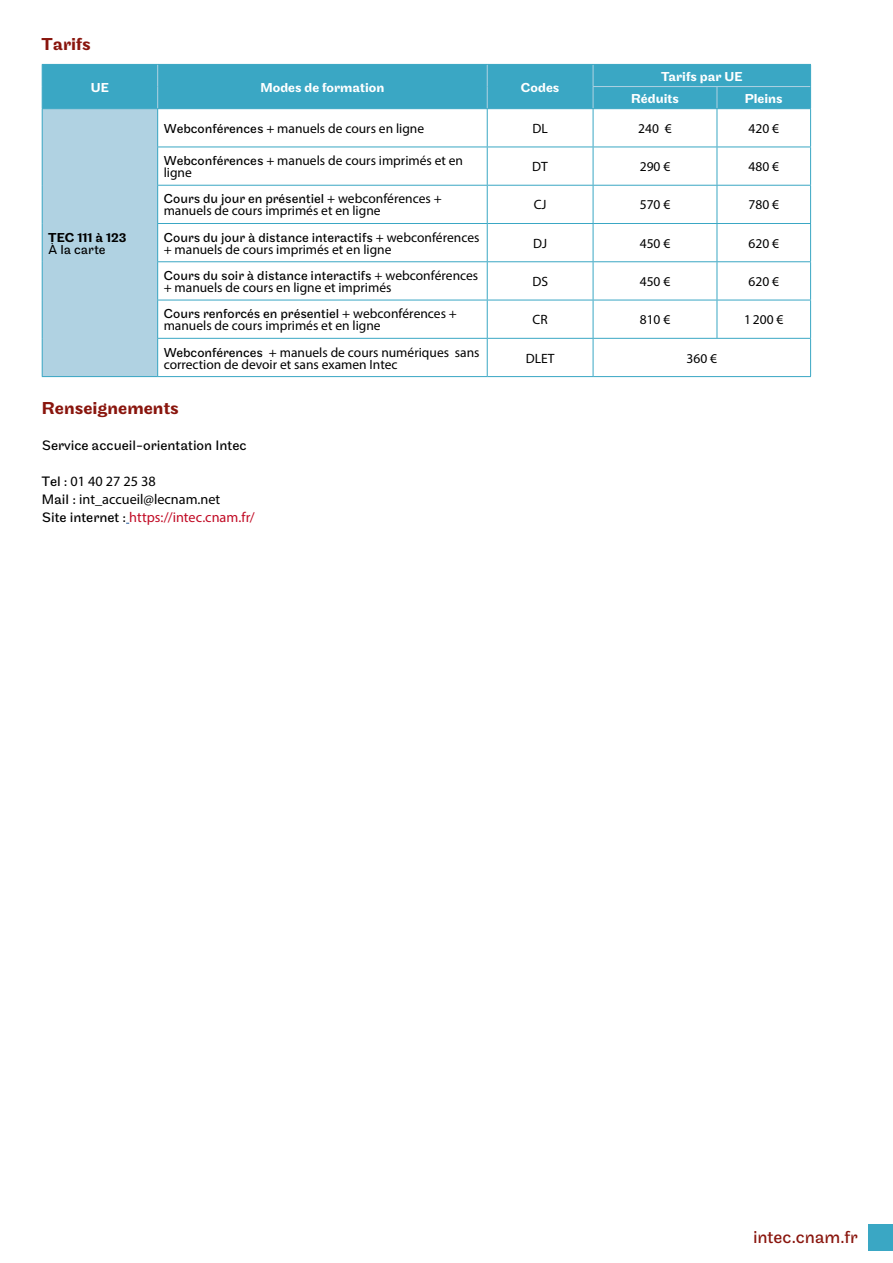
<style>
.page{position:relative;width:893px;height:1263px;background:#fff}
.page>*{position:absolute;margin:0;border:0;box-sizing:border-box;transform-origin:0 0}
.t1{font:500 18px "Maple";color:#89150d}
.t2{font:18px "Maple";letter-spacing:-.01em;color:#89150d}
.t3{font:14.25px/18px "Myriad Pro";color:#000}
.t4{font:14.25px "Maple";color:#000}
.t5{font:13.5px/12px "Myriad Pro";color:#000}
.t6{font:13.5px "Maple";color:#000}
.t7{font:500 13.5px/22.2px "Maple";color:#fff}
.t8{font:500 13.5px "Maple";color:#000}
.s1{font-family:"Maple"}
.s2{font-family:"Myriad Pro"}
.s3{color:#c10b25}
</style>
<div class="page">
<div style="left:869px;top:1224px;width:24px;height:26px;background:#3aa7c4"></div>
<div style="left:42px;top:109px;width:116px;height:268px;background:#b0d2e2"></div>
<hr style="left:42px;top:109px;width:1px;height:38px;background:#3aa7c4">
<hr style="left:42px;top:147px;width:1px;height:38px;background:#3aa7c4">
<hr style="left:42px;top:185px;width:1px;height:38px;background:#3aa7c4">
<hr style="left:42px;top:223px;width:1px;height:39px;background:#3aa7c4">
<hr style="left:42px;top:262px;width:1px;height:38px;background:#3aa7c4">
<hr style="left:42px;top:300px;width:1px;height:38px;background:#3aa7c4">
<hr style="left:42px;top:338px;width:1px;height:38px;background:#3aa7c4">
<hr style="left:157px;top:109px;width:1px;height:38px;background:#3aa7c4">
<hr style="left:487px;top:109px;width:1px;height:38px;background:#3aa7c4">
<hr style="left:593px;top:109px;width:1px;height:38px;background:#3aa7c4">
<hr style="left:717px;top:109px;width:1px;height:38px;background:#3aa7c4">
<hr style="left:810px;top:109px;width:1px;height:38px;background:#3aa7c4">
<hr style="left:157px;top:147px;width:330px;height:1px;background:#3aa7c4">
<hr style="left:157px;top:147px;width:1px;height:38px;background:#3aa7c4">
<hr style="left:487px;top:147px;width:106px;height:1px;background:#3aa7c4">
<hr style="left:487px;top:147px;width:1px;height:38px;background:#3aa7c4">
<hr style="left:593px;top:147px;width:124px;height:1px;background:#3aa7c4">
<hr style="left:593px;top:147px;width:1px;height:38px;background:#3aa7c4">
<hr style="left:717px;top:147px;width:94px;height:1px;background:#3aa7c4">
<hr style="left:717px;top:147px;width:1px;height:38px;background:#3aa7c4">
<hr style="left:810px;top:147px;width:1px;height:38px;background:#3aa7c4">
<hr style="left:157px;top:185px;width:330px;height:1px;background:#3aa7c4">
<hr style="left:157px;top:186px;width:1px;height:37px;background:#3aa7c4">
<hr style="left:487px;top:185px;width:106px;height:1px;background:#3aa7c4">
<hr style="left:487px;top:186px;width:1px;height:37px;background:#3aa7c4">
<hr style="left:593px;top:185px;width:124px;height:1px;background:#3aa7c4">
<hr style="left:593px;top:186px;width:1px;height:37px;background:#3aa7c4">
<hr style="left:717px;top:185px;width:94px;height:1px;background:#3aa7c4">
<hr style="left:717px;top:186px;width:1px;height:37px;background:#3aa7c4">
<hr style="left:810px;top:186px;width:1px;height:37px;background:#3aa7c4">
<hr style="left:157px;top:224px;width:1px;height:37px;background:#3aa7c4">
<hr style="left:487px;top:224px;width:1px;height:37px;background:#3aa7c4">
<hr style="left:593px;top:224px;width:1px;height:37px;background:#3aa7c4">
<hr style="left:717px;top:224px;width:1px;height:37px;background:#3aa7c4">
<hr style="left:810px;top:224px;width:1px;height:37px;background:#3aa7c4">
<hr style="left:157px;top:262px;width:1px;height:38px;background:#3aa7c4">
<hr style="left:487px;top:262px;width:1px;height:38px;background:#3aa7c4">
<hr style="left:593px;top:262px;width:1px;height:38px;background:#3aa7c4">
<hr style="left:717px;top:262px;width:1px;height:38px;background:#3aa7c4">
<hr style="left:810px;top:262px;width:1px;height:38px;background:#3aa7c4">
<hr style="left:157px;top:223px;width:330px;height:1px;background:#3aa7c4">
<hr style="left:487px;top:223px;width:106px;height:1px;background:#3aa7c4">
<hr style="left:593px;top:223px;width:124px;height:1px;background:#3aa7c4">
<hr style="left:717px;top:223px;width:94px;height:1px;background:#3aa7c4">
<hr style="left:157px;top:261px;width:330px;height:1px;background:#3aa7c4">
<hr style="left:487px;top:261px;width:106px;height:1px;background:#3aa7c4">
<hr style="left:593px;top:261px;width:124px;height:1px;background:#3aa7c4">
<hr style="left:717px;top:261px;width:94px;height:1px;background:#3aa7c4">
<hr style="left:157px;top:300px;width:330px;height:1px;background:#3aa7c4">
<hr style="left:157px;top:300px;width:1px;height:38px;background:#3aa7c4">
<hr style="left:487px;top:300px;width:106px;height:1px;background:#3aa7c4">
<hr style="left:487px;top:300px;width:1px;height:38px;background:#3aa7c4">
<hr style="left:593px;top:300px;width:124px;height:1px;background:#3aa7c4">
<hr style="left:593px;top:300px;width:1px;height:38px;background:#3aa7c4">
<hr style="left:717px;top:300px;width:94px;height:1px;background:#3aa7c4">
<hr style="left:717px;top:300px;width:1px;height:38px;background:#3aa7c4">
<hr style="left:810px;top:300px;width:1px;height:38px;background:#3aa7c4">
<hr style="left:157px;top:339px;width:1px;height:37px;background:#3aa7c4">
<hr style="left:487px;top:339px;width:1px;height:37px;background:#3aa7c4">
<hr style="left:593px;top:339px;width:1px;height:37px;background:#3aa7c4">
<hr style="left:810px;top:339px;width:1px;height:37px;background:#3aa7c4">
<hr style="left:157px;top:338px;width:330px;height:1px;background:#3aa7c4">
<hr style="left:487px;top:338px;width:106px;height:1px;background:#3aa7c4">
<hr style="left:593px;top:338px;width:124px;height:1px;background:#3aa7c4">
<hr style="left:717px;top:338px;width:94px;height:1px;background:#3aa7c4">
<hr style="left:42px;top:376px;width:116px;height:1px;background:#3aa7c4">
<hr style="left:158px;top:376px;width:329px;height:1px;background:#3aa7c4">
<hr style="left:487px;top:376px;width:106px;height:1px;background:#3aa7c4">
<hr style="left:593px;top:376px;width:124px;height:1px;background:#3aa7c4">
<hr style="left:717px;top:376px;width:94px;height:1px;background:#3aa7c4">
<div style="left:42px;top:64px;width:769px;height:45px;background:#3aa7c4"></div>
<hr style="left:593px;top:108px;width:124px;height:1px;background:#3aa7c4">
<hr style="left:717px;top:108px;width:94px;height:1px;background:#3aa7c4">
<h1 class="t1" style="left:41px;top:33px;width:51px">Tarifs</h1>
<p class="t7" style="left:91px;top:76px;width:20px">UE</p>
<p class="t7" style="left:261px;top:76px;width:125px">Modes de formation</p>
<p class="t7" style="left:521px;top:76px;width:40px">Codes</p>
<p class="t7" style="left:631px;top:65px;width:113px;text-indent:30px">Tarifs par UE<br>Réduits</p>
<p class="t7" style="left:745px;top:87px;width:39px">Pleins</p>
<p class="t8" style="left:48px;top:229px;width:80px">TEC 111 à 123</p>
<p class="t6" style="left:48px;top:242px;width:59px">À la carte</p>
<p class="t5" style="left:164px;top:122px;width:262px"><span class="s1">Webconférences</span> + manuels de cours en ligne</p>
<p class="t5" style="left:532px;top:122px;width:17px">DL</p>
<p class="t5" style="left:638px;top:122px;width:35px">240 €</p>
<p class="t5" style="left:748px;top:122px;width:32px">420 €</p>
<p class="t5" style="left:164px;top:154px;width:301px"><span class="s1">Webconférences</span> + manuels de cours imprimés et en ligne</p>
<p class="t5" style="left:532px;top:160px;width:17px">DT</p>
<p class="t5" style="left:640px;top:160px;width:32px">290 €</p>
<p class="t5" style="left:748px;top:160px;width:32px">480 €</p>
<p class="t6" style="left:164px;top:191px;width:280px">Cours du jour en présentiel <span class="s2">+ webconférences +</span></p>
<p class="t5" style="left:164px;top:205px;width:218px">manuels de cours imprimés et en ligne</p>
<p class="t5" style="left:534px;top:199px;width:14px">CJ</p>
<p class="t5" style="left:640px;top:199px;width:32px">570 €</p>
<p class="t5" style="left:748px;top:199px;width:32px">780 €</p>
<p class="t6" style="left:164px;top:230px;width:317px">Cours du jour à distance interactifs <span class="s2">+ webconférences</span></p>
<p class="t5" style="left:164px;top:243px;width:229px">+ manuels de cours imprimés et en ligne</p>
<p class="t6" style="left:164px;top:268px;width:316px">Cours du soir à distance interactifs <span class="s2">+ webconférences</span></p>
<p class="t5" style="left:164px;top:281px;width:229px">+ manuels de cours en ligne et imprimés</p>
<p class="t6" style="left:164px;top:306px;width:295px">Cours renforcés en présentiel <span class="s2">+ webconférences +</span></p>
<p class="t5" style="left:164px;top:319px;width:218px">manuels de cours imprimés et en ligne</p>
<p class="t5" style="left:533px;top:237px;width:15px">DJ</p>
<p class="t5" style="left:640px;top:237px;width:32px">450 €</p>
<p class="t5" style="left:748px;top:237px;width:32px">620 €</p>
<p class="t5" style="left:532px;top:275px;width:17px">DS</p>
<p class="t5" style="left:640px;top:275px;width:32px">450 €</p>
<p class="t5" style="left:748px;top:275px;width:32px">620 €</p>
<p class="t5" style="left:533px;top:314px;width:17px">CR</p>
<p class="t5" style="left:640px;top:314px;width:32px">810 €</p>
<p class="t5" style="left:744px;top:314px;width:41px">1200 €</p>
<p class="t5" style="left:164px;top:346px;width:317px"><span class="s1">Webconférences</span> + manuels de cours numériques sans correction de devoir et sans examen Intec</p>
<p class="t5" style="left:526px;top:352px;width:30px">DLET</p>
<p class="t5" style="left:687px;top:352px;width:32px">360 €</p>
<h1 class="t1" style="left:42px;top:398px;width:139px">Renseignements</h1>
<p class="t4" style="left:42px;top:437px;width:206px">Service accueil-orientation Intec</p>
<p class="t3" style="left:42px;top:472px;width:214px"><span class="s1">Tel :</span> 01 40 27 25 38<br><span class="s1">Mail :</span> int_accueil@lecnam.net<br><span class="s1">Site internet :</span> <span class="s3">https://intec.cnam.fr/</span></p>
<h1 class="t2" style="left:753px;top:1226px;width:106px">intec.cnam.fr</h1>
</div>
